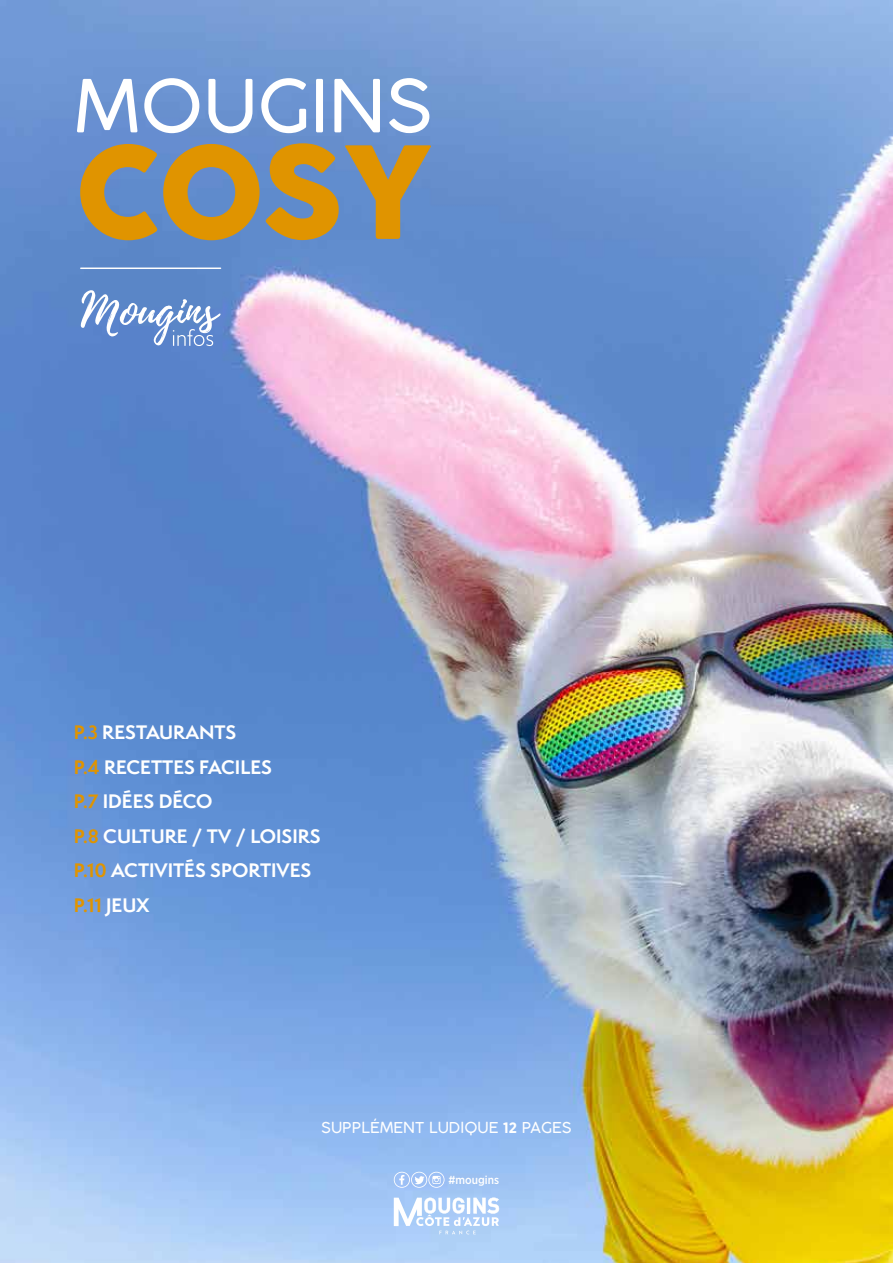
<style>
.page{position:relative;width:893px;height:1263px;background:#fff}
.page>*{position:absolute;margin:0;border:0;box-sizing:border-box;transform-origin:0 0}
.t1{font:126px "COCOGOOSE";color:#e09400}
.t2{font:300 72px "Cocogoose";letter-spacing:-.005em;color:#fff}
.t3{font:700 18px/34.5px "Semplicita Pro";color:#fff}
.t4{font:300 15px "Cocogoose";color:#fff}
.t5{font:500 11.7px "Gotham Narrow";color:#fff}
.s1{color:#e09400}
.s2{font-family:"Gotham Narrow";font-weight:700}
</style>
<div class="page">
<img style="left:0;top:0;width:893px;height:1263px">
<svg style="left:394px;top:1197px;width:105px;height:37px"></svg>
<svg style="left:394px;top:1172px;width:50px;height:16px"></svg>
<svg style="left:81px;top:290px;width:140px;height:56px"></svg>
<hr style="left:81px;top:267px;width:140px;height:2px;background:#fff">
<h2 class="t2" style="left:74px;top:55px;width:361px">MOUGINS</h2>
<h1 class="t1" style="left:74px;top:98px;width:360px">COSY</h1>
<p class="t3" style="left:74px;top:715px;width:248px"><span class="s1">P.3</span> RESTAURANTS<br><span class="s1">P.4</span> RECETTES FACILES<br><span class="s1">P.7</span> IDÉES DÉCO<br><span class="s1">P.8</span> CULTURE / TV / LOISIRS<br><span class="s1">P.10</span> ACTIVITÉS SPORTIVES<br><span class="s1">P.11</span> JEUX</p>
<p class="t4" style="left:321px;top:1117px;width:252px">SUPPLÉMENT LUDIQUE <span class="s2">12</span> PAGES</p>
<p class="t5" style="left:448px;top:1173px;width:52px">#mougins</p>
</div>
